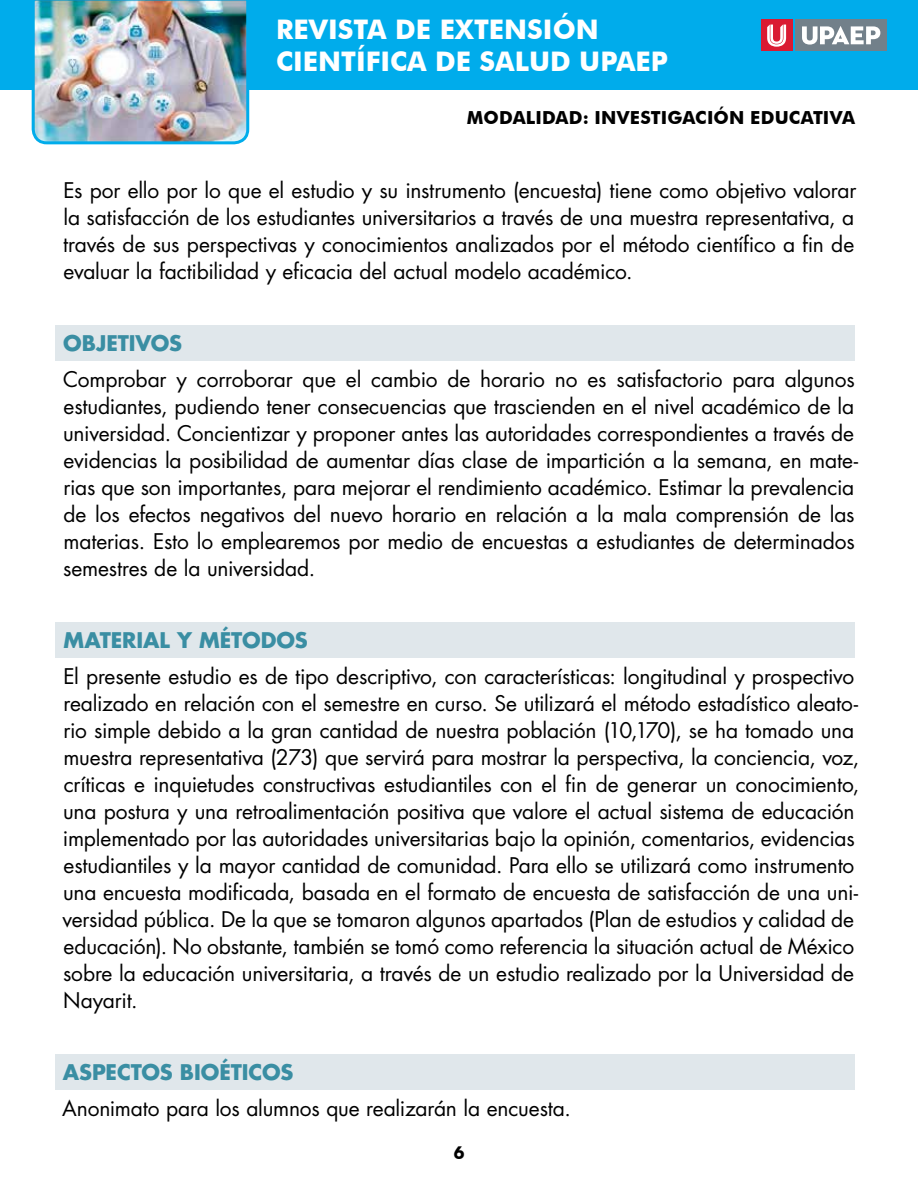
<style>
.page{position:relative;width:918px;height:1188px;background:#fff}
.page>*{position:absolute;margin:0;border:0;box-sizing:border-box;transform-origin:0 0}
.t1{font:700 27px/32.4px "Futura BT";color:#fff}
.t2{font:21px/27px "Futura Std";letter-spacing:-.01em;color:#000}
.t3{font:700 21px "Futura Std";letter-spacing:-.005em;color:#3a8ea3}
.t4{font:700 18px "Futura BT";letter-spacing:.005em;color:#000}
</style>
<div class="page">
<div style="left:0;top:0;width:918px;height:90px;background:#00aceb"></div>
<img style="left:31px;top:0;width:219px;height:145px">
<div style="left:796px;top:20px;width:91px;height:31px;background:#72808a"></div>
<svg style="left:802px;top:26px;width:78px;height:19px"></svg>
<div style="left:761px;top:20px;width:31px;height:31px;background:#da1a32"></div>
<svg style="left:767px;top:25px;width:19px;height:22px"></svg>
<div style="left:56px;top:325px;width:799px;height:36px;background:#e0e7eb"></div>
<div style="left:56px;top:622px;width:799px;height:36px;background:#e0e7eb"></div>
<div style="left:56px;top:1054px;width:799px;height:36px;background:#e0e7eb"></div>
<p class="t1" style="left:276px;top:13px;width:393px">REVISTA DE EXTENSIÓN<br>CIENTÍFICA DE SALUD UPAEP</p>
<p class="t4" style="left:467px;top:107px;width:390px">MODALIDAD: INVESTIGACIÓN EDUCATIVA</p>
<p class="t2" style="left:63px;top:177px;width:795px;text-align:justify">Es por ello por lo que el estudio y su instrumento (encuesta) tiene como objetivo valorar la satisfacción de los estudiantes universitarios a través de una muestra representativa, a través de sus perspectivas y conocimientos analizados por el método científico a fin de evaluar la factibilidad y eficacia del actual modelo académico.</p>
<p class="t3" style="left:63px;top:329px;width:120px">OBJETIVOS</p>
<p class="t2" style="left:63px;top:366px;width:797px">Comprobar y corroborar que el cambio de horario no es satisfactorio para algunos estudiantes, pudiendo tener consecuencias que trascienden en el nivel académico de la universidad. Concientizar y proponer antes las autoridades correspondientes a través de evidencias la posibilidad de aumentar días clase de impartición a la semana, en mate&shy;rias que son importantes, para mejorar el rendimiento académico. Estimar la prevalencia de los efectos negativos del nuevo horario en relación a la mala comprensión de las materias. Esto lo emplearemos por medio de encuestas a estudiantes de determinados semestres de la universidad.</p>
<p class="t3" style="left:63px;top:626px;width:246px">MATERIAL Y MÉTODOS</p>
<p class="t2" style="left:62px;top:663px;width:798px">El presente estudio es de tipo descriptivo, con características: longitudinal y prospectivo realizado en relación con el semestre en curso. Se utilizará el método estadístico aleato&shy;rio simple debido a la gran cantidad de nuestra población (10,170), se ha tomado una muestra representativa (273) que servirá para mostrar la perspectiva, la conciencia, voz, críticas e inquietudes constructivas estudiantiles con el fin de generar un conocimiento, una postura y una retroalimentación positiva que valore el actual sistema de educación implementado por las autoridades universitarias bajo la opinión, comentarios, evidencias estudiantiles y la mayor cantidad de comunidad. Para ello se utilizará como instrumento una encuesta modificada, basada en el formato de encuesta de satisfacción de una uni&shy;versidad pública. De la que se tomaron algunos apartados (Plan de estudios y calidad de educación). No obstante, también se tomó como referencia la situación actual de México sobre la educación universitaria, a través de un estudio realizado por la Universidad de Nayarit.</p>
<p class="t3" style="left:63px;top:1058px;width:232px">ASPECTOS BIOÉTICOS</p>
<p class="t2" style="left:62px;top:1095px;width:510px">Anonimato para los alumnos que realizarán la encuesta.</p>
<p class="t4" style="left:453px;top:1142px;width:13px">6</p>
</div>
